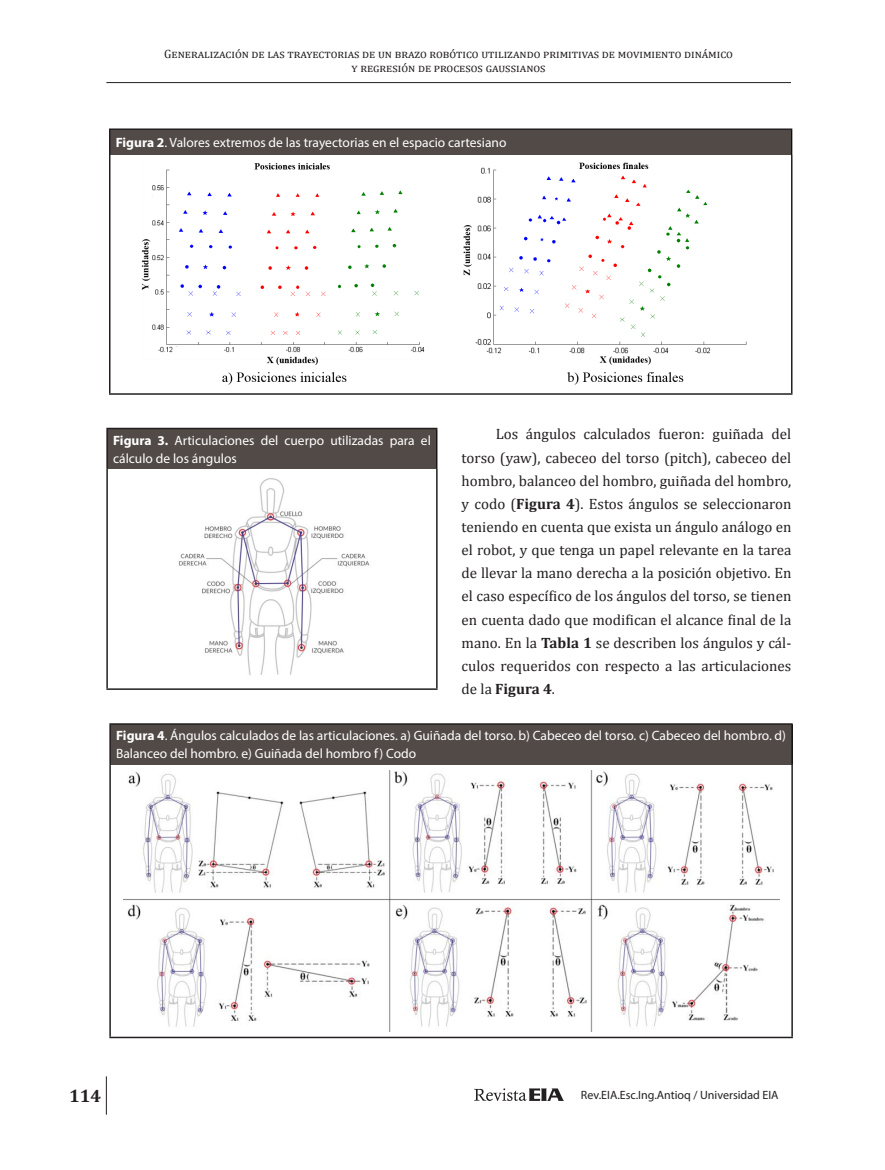
<style>
.page{position:relative;width:885px;height:1170px;background:#fff}
.page>*{position:absolute;margin:0;border:0;box-sizing:border-box;transform-origin:0 0}
.t1{font:700 18px "Cambria";color:#231f20}
.t2{font:15px/23.1px "Cambria";color:#231f20;text-align:justify}
.t3{font:13.5px/18px "Myriad Pro";color:#fff}
.t4{font:12px/14.4px "Cambria";color:#231f20;text-align:center}
.t5{font:12px "Myriad Pro";color:#231f20}
.s1{font-weight:700}
</style>
<div class="page">
<hr style="left:106px;top:82px;width:684px;height:1px;background:#231f20">
<hr style="left:106px;top:1076px;width:1px;height:38px;background:#231f20">
<svg style="left:474px;top:1088px;width:90px;height:12px"></svg>
<div style="left:110px;top:129px;width:681px;height:26px;background:#524a47"></div>
<hr style="left:109px;top:155px;width:1px;height:238px;background:#231f20">
<hr style="left:790px;top:155px;width:2px;height:238px;background:#231f20">
<hr style="left:109px;top:393px;width:683px;height:2px;background:#231f20">
<svg style="left:109px;top:130px;width:1px;height:25px"></svg>
<hr style="left:109px;top:128px;width:683px;height:2px;background:#231f20">
<svg style="left:791px;top:130px;width:1px;height:25px"></svg>
<img style="left:142px;top:162px;width:605px;height:223px">
<div style="left:107px;top:428px;width:330px;height:40px;background:#524a47"></div>
<hr style="left:106px;top:468px;width:2px;height:220px;background:#231f20">
<hr style="left:436px;top:468px;width:1px;height:220px;background:#231f20">
<hr style="left:106px;top:688px;width:331px;height:1px;background:#231f20">
<hr style="left:106px;top:429px;width:2px;height:39px;background:#231f20">
<hr style="left:106px;top:428px;width:331px;height:1px;background:#231f20">
<hr style="left:436px;top:429px;width:1px;height:39px;background:#000">
<img style="left:179px;top:478px;width:191px;height:197px">
<div style="left:110px;top:724px;width:682px;height:40px;background:#524a47"></div>
<hr style="left:109px;top:764px;width:2px;height:272px;background:#231f20">
<hr style="left:791px;top:764px;width:1px;height:272px;background:#231f20">
<hr style="left:109px;top:1036px;width:683px;height:2px;background:#231f20">
<hr style="left:109px;top:724px;width:2px;height:40px;background:#231f20">
<hr style="left:109px;top:723px;width:683px;height:1px;background:#231f20">
<hr style="left:791px;top:724px;width:1px;height:40px;background:#000">
<img style="left:124px;top:770px;width:655px;height:261px">
<p class="t4" style="left:164px;top:47px;width:570px">Generalización de las trayectorias de un brazo robótico utilizando primitivas de movimiento dinámico y regresión de procesos gaussianos</p>
<p class="t3" style="left:116px;top:133px;width:392px"><span class="s1">Figura 2</span>. Valores extremos de las trayectorias en el espacio cartesiano</p>
<p class="t3" style="left:113px;top:431px;width:319px"><span class="s1">Figura 3.</span> Articulaciones del cuerpo utilizadas para el cálculo de los ángulos</p>
<p class="t2" style="left:461px;top:422px;width:331px;text-indent:34px">Los ángulos calculados fueron: guiñada del torso (yaw), cabeceo del torso (pitch), cabeceo del hombro, balanceo del hombro, guiñada del hombro, y codo (<span class="s1">Figura 4</span>). Estos ángulos se seleccionaron teniendo en cuenta que exista un ángulo análogo en el robot, y que tenga un papel relevante en la tarea de llevar la mano derecha a la posición objetivo. En el caso específico de los ángulos del torso, se tienen en cuenta dado que modifican el alcance final de la mano. En la <span class="s1">Tabla 1</span> se describen los ángulos y cál&shy;culos requeridos con respecto a las articulaciones de la <span class="s1">Figura 4</span>.</p>
<p class="t3" style="left:116px;top:726px;width:671px"><span class="s1">Figura 4</span>. Ángulos calculados de las articulaciones. a) Guiñada del torso. b) Cabeceo del torso. c) Cabeceo del hombro. d)<br>Balanceo del hombro. e) Guiñada del hombro f) Codo</p>
<p class="t1" style="left:69px;top:1082px;width:33px">114</p>
<p class="t5" style="left:581px;top:1087px;width:199px">Rev.EIA.Esc.Ing.Antioq / Universidad EIA</p>
</div>
